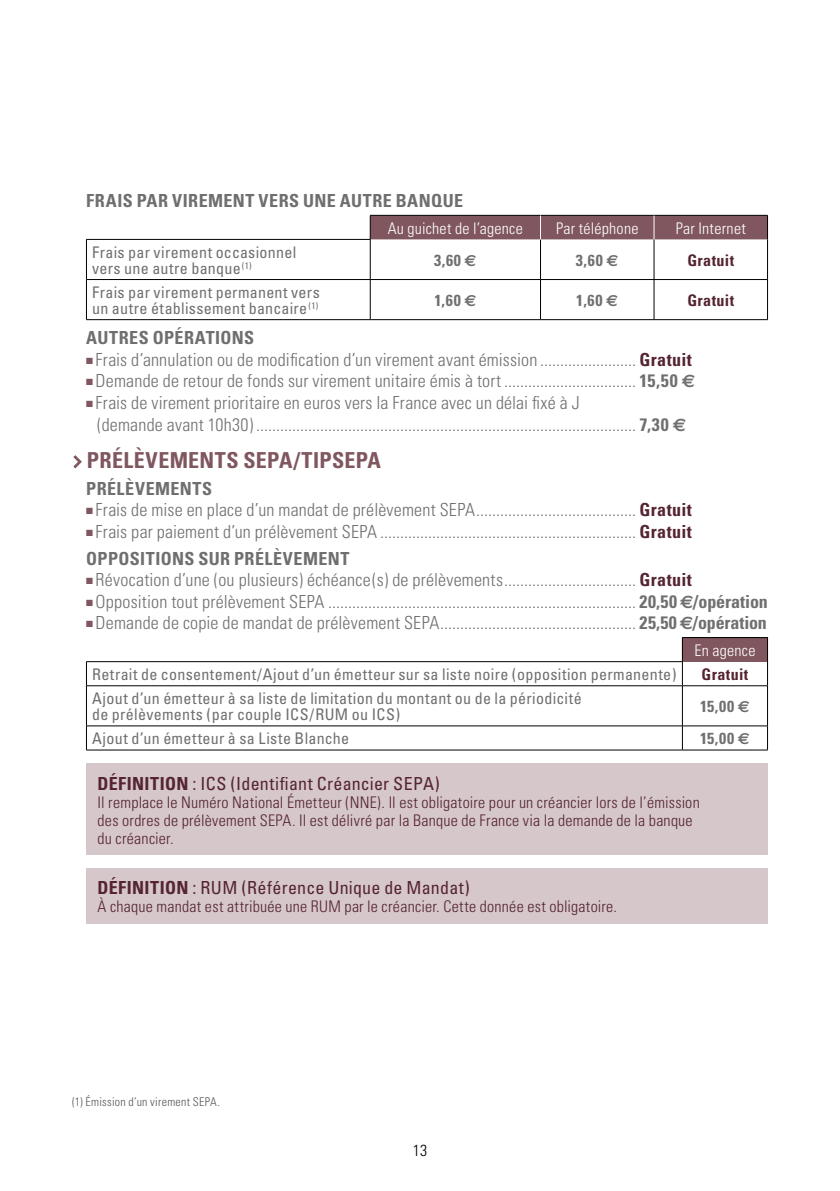
<style>
.page{position:relative;width:840px;height:1191px;background:#fff}
.page>*{position:absolute;margin:0;border:0;box-sizing:border-box;transform-origin:0 0}
.t1{font:700 condensed 22px "Univers";letter-spacing:.01em;color:#80565f}
.t2{font:300 condensed 18px/21.6px "Univers";letter-spacing:.01em;color:#706f6f}
.t3{font:condensed 18px "Univers";letter-spacing:.015em;color:#552431}
.t4{font:700 condensed 18px "Univers";letter-spacing:.025em;color:#706f6f}
.t5{font:condensed 16px/16px "Univers";letter-spacing:.02em;color:#706f6f}
.t6{font:300 condensed 16px/18px "Univers";letter-spacing:.015em;color:#552431}
.t7{font:300 condensed 16px "Univers";letter-spacing:.015em;color:#fff}
.t8{font:700 condensed 16px "Univers";letter-spacing:.055em;color:#706f6f}
.t9{font:700 condensed 16px "Univers";letter-spacing:.025em;color:#552431}
.t10{font:300 condensed 16px "Univers";color:#000}
.t11{font:300 condensed 12px "Univers";letter-spacing:.025em;color:#575756}
.s1{font-family:"Euro Sans";font-stretch:normal}
.s2{color:#80565f}
.s3{font-weight:700;color:#552431}
.s4{font-weight:700}
.s5{font-family:"Euro Sans";font-weight:700;font-stretch:normal}
.s6{font-family:"Cranberry Gin";font-weight:400;font-stretch:normal;font-size:30px}
</style>
<div class="page">
<hr style="left:86px;top:240px;width:1px;height:39px;background:#000">
<hr style="left:369px;top:240px;width:1px;height:39px;background:#000">
<hr style="left:540px;top:239px;width:1px;height:40px;background:#000">
<hr style="left:653px;top:239px;width:1px;height:40px;background:#000">
<hr style="left:766px;top:239px;width:1px;height:40px;background:#000">
<hr style="left:86px;top:279px;width:284px;height:1px;background:#000">
<hr style="left:86px;top:280px;width:1px;height:39px;background:#000">
<hr style="left:370px;top:279px;width:170px;height:1px;background:#000">
<hr style="left:369px;top:280px;width:1px;height:39px;background:#000">
<hr style="left:540px;top:279px;width:113px;height:1px;background:#000">
<hr style="left:540px;top:280px;width:1px;height:39px;background:#000">
<hr style="left:653px;top:279px;width:114px;height:1px;background:#000">
<hr style="left:653px;top:280px;width:1px;height:39px;background:#000">
<hr style="left:766px;top:280px;width:1px;height:39px;background:#000">
<hr style="left:86px;top:319px;width:284px;height:1px;background:#000">
<hr style="left:370px;top:319px;width:170px;height:1px;background:#000">
<hr style="left:540px;top:319px;width:113px;height:1px;background:#000">
<hr style="left:653px;top:319px;width:114px;height:1px;background:#000">
<hr style="left:86px;top:239px;width:284px;height:1px;background:#000">
<div style="left:369px;top:215px;width:398px;height:24px;background:#80565f"></div>
<svg style="left:73px;top:455px;width:9px;height:13px"></svg>
<div style="left:682px;top:637px;width:85px;height:24px;background:#80565f"></div>
<hr style="left:681px;top:637px;width:86px;height:1px;background:#000">
<svg style="left:86px;top:662px;width:1px;height:23px"></svg>
<hr style="left:86px;top:685px;width:596px;height:1px;background:#000">
<hr style="left:86px;top:686px;width:1px;height:39px;background:#000">
<hr style="left:682px;top:685px;width:85px;height:1px;background:#000">
<hr style="left:681px;top:686px;width:1px;height:39px;background:#000">
<hr style="left:766px;top:686px;width:1px;height:39px;background:#000">
<hr style="left:86px;top:725px;width:596px;height:1px;background:#000">
<svg style="left:86px;top:726px;width:1px;height:23px"></svg>
<hr style="left:682px;top:725px;width:85px;height:1px;background:#000">
<svg style="left:681px;top:726px;width:1px;height:23px"></svg>
<hr style="left:86px;top:749px;width:596px;height:1px;background:#000">
<hr style="left:682px;top:749px;width:85px;height:1px;background:#000">
<hr style="left:86px;top:661px;width:596px;height:1px;background:#000">
<svg style="left:681px;top:638px;width:1px;height:47px"></svg>
<div style="left:86px;top:764px;width:680px;height:91px;background:#d6c7ca"></div>
<div style="left:86px;top:868px;width:680px;height:55px;background:#d6c7ca"></div>
<p class="t4" style="left:86px;top:190px;width:378px">FRAIS PAR VIREMENT VERS UNE AUTRE BANQUE</p>
<p class="t7" style="left:387px;top:218px;width:137px">Au guichet de l’agence</p>
<p class="t7" style="left:555px;top:218px;width:84px">Par téléphone</p>
<p class="t7" style="left:675px;top:218px;width:72px">Par Internet</p>
<p class="t5" style="left:92px;top:244px;width:205px">Frais par virement occasionnel vers une autre banque<sup>(1)</sup></p>
<p class="t8" style="left:434px;top:250px;width:44px">3,60 <span class="s1">C</span></p>
<p class="t8" style="left:575px;top:250px;width:44px">3,60 <span class="s1">C</span></p>
<p class="t9" style="left:687px;top:250px;width:48px">Gratuit</p>
<p class="t5" style="left:92px;top:284px;width:229px">Frais par virement permanent vers un autre établissement bancaire<sup>(1)</sup></p>
<p class="t8" style="left:434px;top:290px;width:43px">1,60 <span class="s1">€</span></p>
<p class="t8" style="left:576px;top:290px;width:43px">1,60 <span class="s1">€</span></p>
<p class="t9" style="left:687px;top:290px;width:48px">Gratuit</p>
<p class="t4" style="left:86px;top:327px;width:169px">AUTRES OPÉRATIONS</p>
<p class="t2" style="left:86px;top:349px;width:606px"><span class="s2">■</span> Frais d’annulation ou de modification d’un virement avant émission ........................ <span class="s3">Gratuit</span></p>
<p class="t2" style="left:86px;top:370px;width:610px"><span class="s2">■</span> Demande de retour de fonds sur virement unitaire émis à tort ................................. <span class="s4">15,50</span> <span class="s5">€</span></p>
<p class="t2" style="left:97px;top:392px;width:590px;text-indent:-11px"><span class="s2">■</span> Frais de virement prioritaire en euros vers la France avec un délai fixé à J<br>(demande avant 10h30) ............................................................................................... <span class="s4">7,30</span> <span class="s5">€</span></p>
<p class="t1" style="left:72px;top:447px;width:310px"><span class="s6">&gt;</span> PRÉLÈVEMENTS SEPA/TIPSEPA</p>
<p class="t4" style="left:86px;top:477px;width:127px">PRÉLÈVEMENTS</p>
<p class="t2" style="left:86px;top:499px;width:606px"><span class="s2">■</span> Frais de mise en place d’un mandat de prélèvement SEPA........................................ <span class="s3">Gratuit</span></p>
<p class="t2" style="left:86px;top:518px;width:606px;line-height:26.6px"><span class="s2">■</span> Frais par paiement d’un prélèvement SEPA ................................................................ <span class="s3">Gratuit<br></span><span class="s4">OPPOSITIONS SUR PRÉLÈVEMENT</span></p>
<p class="t2" style="left:86px;top:569px;width:606px"><span class="s2">■</span> Révocation d’une (ou plusieurs) échéance(s) de prélèvements................................. <span class="s3">Gratuit</span></p>
<p class="t2" style="left:86px;top:590px;width:682px"><span class="s2">■</span> Opposition tout prélèvement SEPA ............................................................................. <span class="s4">20,50</span> <span class="s5">€</span><span class="s4">/opération</span></p>
<p class="t2" style="left:86px;top:612px;width:681px"><span class="s2">■</span> Demande de copie de mandat de prélèvement SEPA................................................. <span class="s4">25,50</span> <span class="s5">€</span><span class="s4">/opération</span></p>
<p class="t7" style="left:694px;top:640px;width:63px">En agence</p>
<p class="t5" style="left:92px;top:666px;width:585px">Retrait de consentement/Ajout d’un émetteur sur sa liste noire (opposition permanente)</p>
<p class="t9" style="left:701px;top:664px;width:48px">Gratuit</p>
<p class="t5" style="left:92px;top:690px;width:491px">Ajout d’un émetteur à sa liste de limitation du montant ou de la périodicité de prélèvements (par couple ICS/RUM ou ICS)</p>
<p class="t8" style="left:699px;top:696px;width:51px">15,00 <span class="s1">C</span></p>
<p class="t5" style="left:92px;top:730px;width:258px">Ajout d’un émetteur à sa Liste Blanche</p>
<p class="t8" style="left:699px;top:729px;width:51px">15,00 <span class="s1">C</span></p>
<p class="t3" style="left:98px;top:772px;width:343px"><span class="s4">DÉFINITION</span> : ICS (Identifiant Créancier SEPA)</p>
<p class="t6" style="left:98px;top:793px;width:603px">Il remplace le Numéro National Émetteur (NNE). Il est obligatoire pour un créancier lors de l’émission des ordres de prélèvement SEPA. Il est délivré par la Banque de France via la demande de la banque du créancier.</p>
<p class="t3" style="left:98px;top:876px;width:373px"><span class="s4">DÉFINITION</span> : RUM (Référence Unique de Mandat)</p>
<p class="t6" style="left:98px;top:897px;width:520px">À chaque mandat est attribuée une RUM par le créancier. Cette donnée est obligatoire.</p>
<p class="t11" style="left:72px;top:1094px;width:149px">(1) Émission d’un virement SEPA.</p>
<p class="t10" style="left:412px;top:1141px;width:16px">13</p>
</div>
